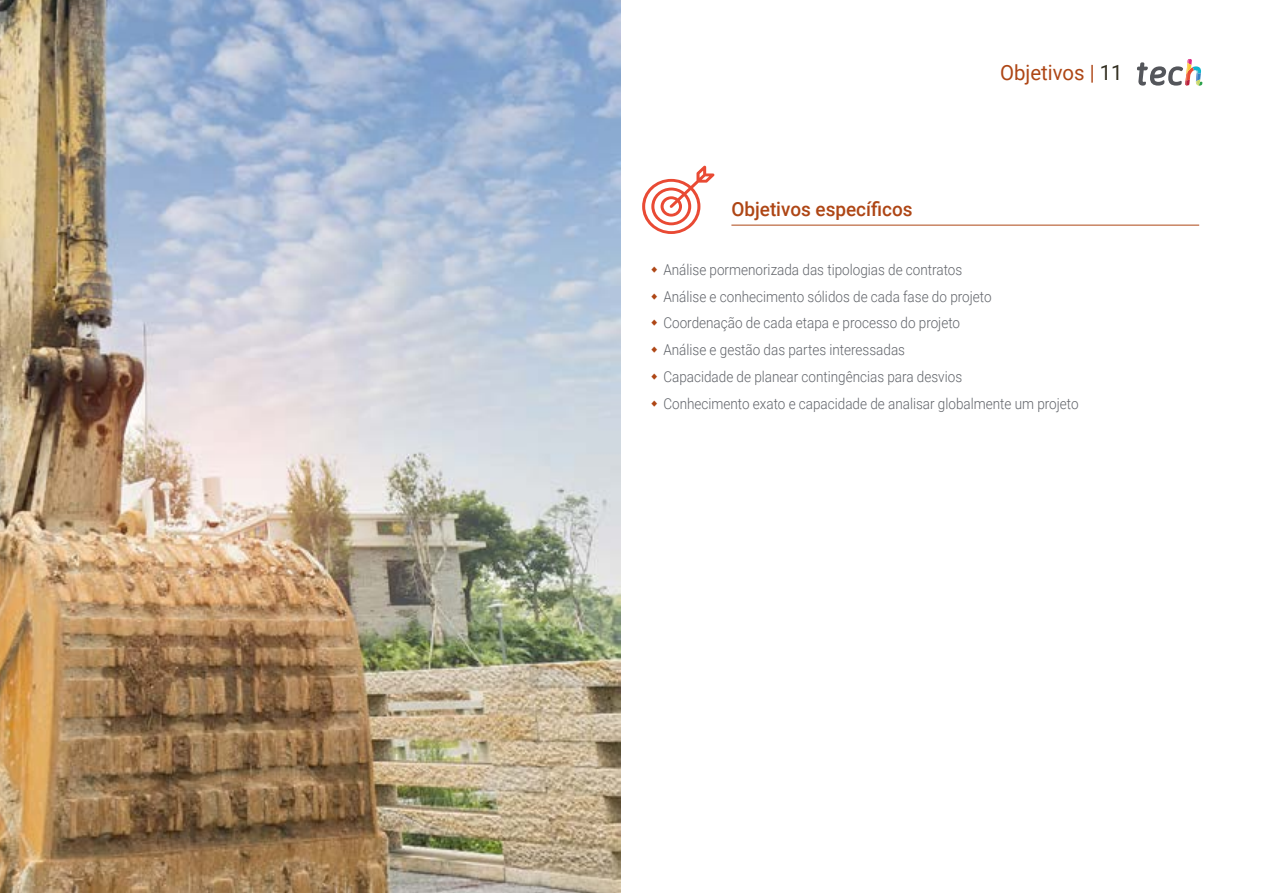
<style>
.page{position:relative;width:1263px;height:893px;background:#fff}
.page>*{position:absolute;margin:0;border:0;box-sizing:border-box;transform-origin:0 0}
.t1{font:21px "Roboto";color:#ae4615}
.t2{font:500 19.5px "Roboto";color:#ae4615}
.t3{font:300 15px/26.7px "Roboto";color:#61646a;scale:.9 1}
.s1{color:#312e20}
</style>
<div class="page">
<hr style="left:731px;top:225px;width:468px;height:1px;background:#ae4615">
<svg style="left:642px;top:166px;width:72px;height:68px"></svg>
<img style="left:0;top:0;width:621px;height:893px">
<svg style="left:1137px;top:59px;width:65px;height:27px"></svg>
<h2 class="t2" style="left:731px;top:196px;width:183px">Objetivos específicos</h2>
<h1 class="t1" style="left:1000px;top:57px;width:124px">Objetivos | <span class="s1">11</span></h1>
<p class="t3" style="left:663px;top:256px;width:463px">Análise pormenorizada das tipologias de contratos<br>Análise e conhecimento sólidos de cada fase do projeto<br>Coordenação de cada etapa e processo do projeto<br>Análise e gestão das partes interessadas<br>Capacidade de planear contingências para desvios<br>Conhecimento exato e capacidade de analisar globalmente um projeto</p>
</div>
